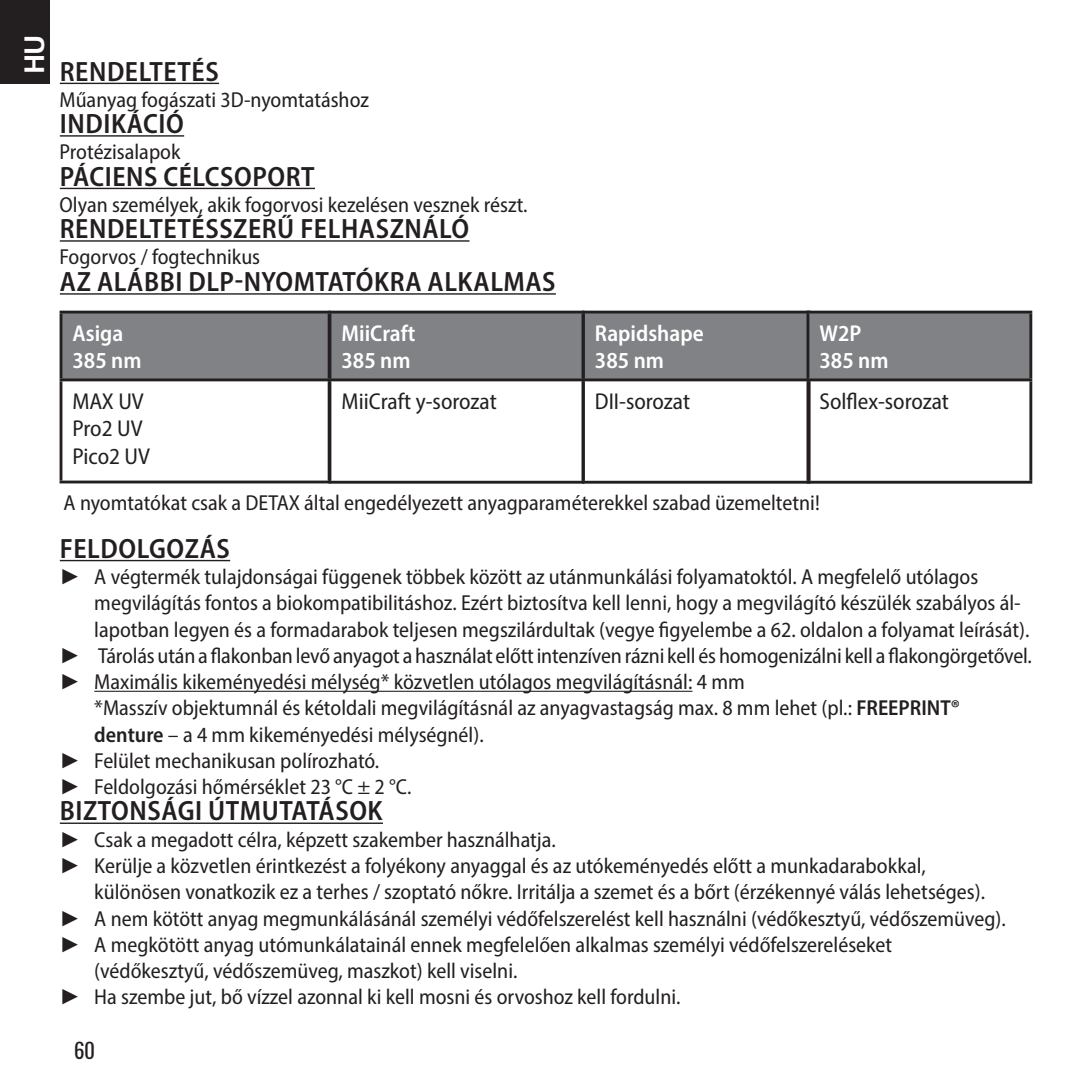
<style>
.page{position:relative;width:1092px;height:1092px;background:#fff}
.page>*{position:absolute;margin:0;border:0;box-sizing:border-box;transform-origin:0 0}
.t1{font:600 semi-condensed 28px "Myriad Pro";letter-spacing:.02em;color:#231f20}
.t2{font:700 28px "Frutiger";color:#fff}
.t3{font:semi-condensed 23.1px/27.7px "Myriad Pro";color:#231f20}
.t4{font:600 semi-condensed 23.1px/27.7px "Myriad Pro";color:#fff}
.t5{font:semi-condensed 21.7px "Myriad Pro";color:#231f20}
.t6{font:20.65px "Oswald";color:#231f20}
.s1{font-family:"Arial";font-stretch:normal}
.s2{font-weight:600}
</style>
<div class="page">
<div style="left:0;top:0;width:50px;height:84px;background:#231f20"></div>
<hr style="left:60px;top:83px;width:159px;height:1px;background:#231f20">
<hr style="left:60px;top:135px;width:124px;height:2px;background:#231f20">
<hr style="left:60px;top:188px;width:255px;height:1px;background:#231f20">
<hr style="left:60px;top:240px;width:409px;height:2px;background:#231f20">
<hr style="left:60px;top:293px;width:496px;height:1px;background:#231f20">
<hr style="left:60px;top:560px;width:170px;height:1px;background:#231f20">
<hr style="left:94px;top:690px;width:598px;height:1px;background:#231f20">
<hr style="left:60px;top:822px;width:323px;height:1px;background:#231f20">
<div style="left:583px;top:312px;width:226px;height:68px;background:#808285"></div>
<hr style="left:582px;top:381px;width:3px;height:99px;background:#231f20">
<hr style="left:807px;top:381px;width:3px;height:99px;background:#231f20">
<hr style="left:582px;top:480px;width:228px;height:3px;background:#231f20">
<hr style="left:582px;top:310px;width:228px;height:3px;background:#231f20">
<hr style="left:582px;top:313px;width:3px;height:65px;background:#231f20">
<hr style="left:582px;top:378px;width:228px;height:3px;background:#231f20">
<div style="left:807px;top:312px;width:223px;height:68px;background:#808285"></div>
<hr style="left:806px;top:381px;width:3px;height:99px;background:#231f20">
<hr style="left:1029px;top:381px;width:3px;height:99px;background:#231f20">
<hr style="left:806px;top:480px;width:226px;height:3px;background:#231f20">
<hr style="left:806px;top:310px;width:226px;height:3px;background:#231f20">
<hr style="left:806px;top:313px;width:3px;height:65px;background:#231f20">
<hr style="left:806px;top:378px;width:226px;height:3px;background:#231f20">
<hr style="left:1029px;top:313px;width:3px;height:65px;background:#231f20">
<div style="left:330px;top:312px;width:253px;height:68px;background:#808285"></div>
<hr style="left:328px;top:381px;width:3px;height:99px;background:#231f20">
<hr style="left:581px;top:381px;width:3px;height:99px;background:#231f20">
<hr style="left:328px;top:480px;width:256px;height:3px;background:#231f20">
<hr style="left:328px;top:310px;width:256px;height:3px;background:#231f20">
<hr style="left:328px;top:313px;width:3px;height:65px;background:#231f20">
<hr style="left:328px;top:378px;width:256px;height:3px;background:#231f20">
<hr style="left:581px;top:313px;width:3px;height:65px;background:#231f20">
<div style="left:61px;top:312px;width:268px;height:68px;background:#808285"></div>
<hr style="left:60px;top:381px;width:2px;height:99px;background:#231f20">
<hr style="left:327px;top:381px;width:3px;height:99px;background:#231f20">
<hr style="left:60px;top:480px;width:270px;height:3px;background:#231f20">
<hr style="left:60px;top:310px;width:270px;height:3px;background:#231f20">
<hr style="left:60px;top:313px;width:2px;height:65px;background:#231f20">
<hr style="left:60px;top:378px;width:270px;height:3px;background:#231f20">
<hr style="left:327px;top:313px;width:3px;height:65px;background:#231f20">
<p class="t2" style="left:18px;top:74px;width:41px;rotate:-90deg">HU</p>
<p class="t1" style="left:60px;top:54px;width:160px">RENDELTETÉS</p>
<p class="t5" style="left:60px;top:86px;width:311px">Műanyag fogászati 3D-nyomtatáshoz</p>
<p class="t1" style="left:60px;top:106px;width:125px">INDIKÁCIÓ</p>
<p class="t5" style="left:60px;top:139px;width:122px">Protézisalapok</p>
<p class="t1" style="left:60px;top:159px;width:256px">PÁCIENS CÉLCSOPORT</p>
<p class="t5" style="left:60px;top:191px;width:469px">Olyan személyek, akik fogorvosi kezelésen vesznek részt.</p>
<p class="t1" style="left:60px;top:211px;width:411px">RENDELTETÉSSZERŰ FELHASZNÁLÓ</p>
<p class="t5" style="left:60px;top:244px;width:202px">Fogorvos / fogtechnikus</p>
<p class="t1" style="left:60px;top:264px;width:497px">AZ ALÁBBI DLP-NYOMTATÓKRA ALKALMAS</p>
<p class="t4" style="left:72px;top:319px;width:71px">Asiga<br>385 nm</p>
<p class="t3" style="left:72px;top:387px;width:79px">MAX UV<br>Pro2 UV<br>Pico2 UV</p>
<p class="t4" style="left:341px;top:319px;width:76px">MiiCraft<br>385 nm</p>
<p class="t3" style="left:341px;top:387px;width:157px">MiiCraft y-sorozat</p>
<p class="t4" style="left:595px;top:319px;width:110px">Rapidshape<br>385 nm</p>
<p class="t3" style="left:595px;top:387px;width:97px">DII-sorozat</p>
<p class="t4" style="left:819px;top:319px;width:71px">W2P<br>385 nm</p>
<p class="t3" style="left:819px;top:387px;width:131px">Solflex-sorozat</p>
<p class="t5" style="left:64px;top:489px;width:757px">A nyomtatókat csak a DETAX által engedélyezett anyagparaméterekkel szabad üzemeltetni!</p>
<p class="t1" style="left:60px;top:530px;width:171px">FELDOLGOZÁS</p>
<p class="t5" style="left:60px;top:563px;width:920px"><span class="s1">►</span> A végtermék tulajdonságai függenek többek között az utánmunkálási folyamatoktól. A megfelelő utólagos</p>
<p class="t5" style="left:94px;top:589px;width:927px">megvilágítás fontos a biokompatibilitáshoz. Ezért biztosítva kell lenni, hogy a megvilágító készülék szabályos ál-</p>
<p class="t5" style="left:94px;top:616px;width:936px">lapotban legyen és a formadarabok teljesen megszilárdultak (vegye figyelembe a 62. oldalon a folyamat leírását).</p>
<p class="t5" style="left:60px;top:642px;width:973px"><span class="s1">►</span> Tárolás után a flakonban levő anyagot a használat előtt intenzíven rázni kell és homogenizálni kell a flakongörgetővel.</p>
<p class="t5" style="left:60px;top:668px;width:686px"><span class="s1">►</span> Maximális kikeményedési mélység* közvetlen utólagos megvilágításnál: 4 mm</p>
<p class="t5" style="left:94px;top:694px;width:867px">*Masszív objektumnál és kétoldali megvilágításnál az anyagvastagság max. 8 mm lehet (pl.: <span class="s2">FREEPRINT®</span></p>
<p class="t5" style="left:94px;top:721px;width:391px"><span class="s2">denture</span> – a 4 mm kikeményedési mélységnél).</p>
<p class="t5" style="left:60px;top:747px;width:321px"><span class="s1">►</span> Felület mechanikusan polírozható.</p>
<p class="t5" style="left:60px;top:773px;width:353px"><span class="s1">►</span> Feldolgozási hőmérséklet 23 °C ± 2 °C.</p>
<p class="t1" style="left:60px;top:793px;width:324px">BIZTONSÁGI ÚTMUTATÁSOK</p>
<p class="t5" style="left:60px;top:826px;width:498px"><span class="s1">►</span> Csak a megadott célra, képzett szakember használhatja.</p>
<p class="t5" style="left:60px;top:852px;width:867px"><span class="s1">►</span> Kerülje a közvetlen érintkezést a folyékony anyaggal és az utókeményedés előtt a munkadarabokkal,</p>
<p class="t5" style="left:94px;top:878px;width:892px">különösen vonatkozik ez a terhes / szoptató nőkre. Irritálja a szemet és a bőrt (érzékennyé válás lehetséges).</p>
<p class="t5" style="left:60px;top:904px;width:947px"><span class="s1">►</span> A nem kötött anyag megmunkálásánál személyi védőfelszerelést kell használni (védőkesztyű, védőszemüveg).</p>
<p class="t5" style="left:60px;top:931px;width:834px"><span class="s1">►</span> A megkötött anyag utómunkálatainál ennek megfelelően alkalmas személyi védőfelszereléseket</p>
<p class="t5" style="left:94px;top:957px;width:424px">(védőkesztyű, védőszemüveg, maszkot) kell viselni.</p>
<p class="t5" style="left:60px;top:983px;width:622px"><span class="s1">►</span> Ha szembe jut, bő vízzel azonnal ki kell mosni és orvoshoz kell fordulni.</p>
<p class="t6" style="left:74px;top:1036px;width:22px">60</p>
</div>
